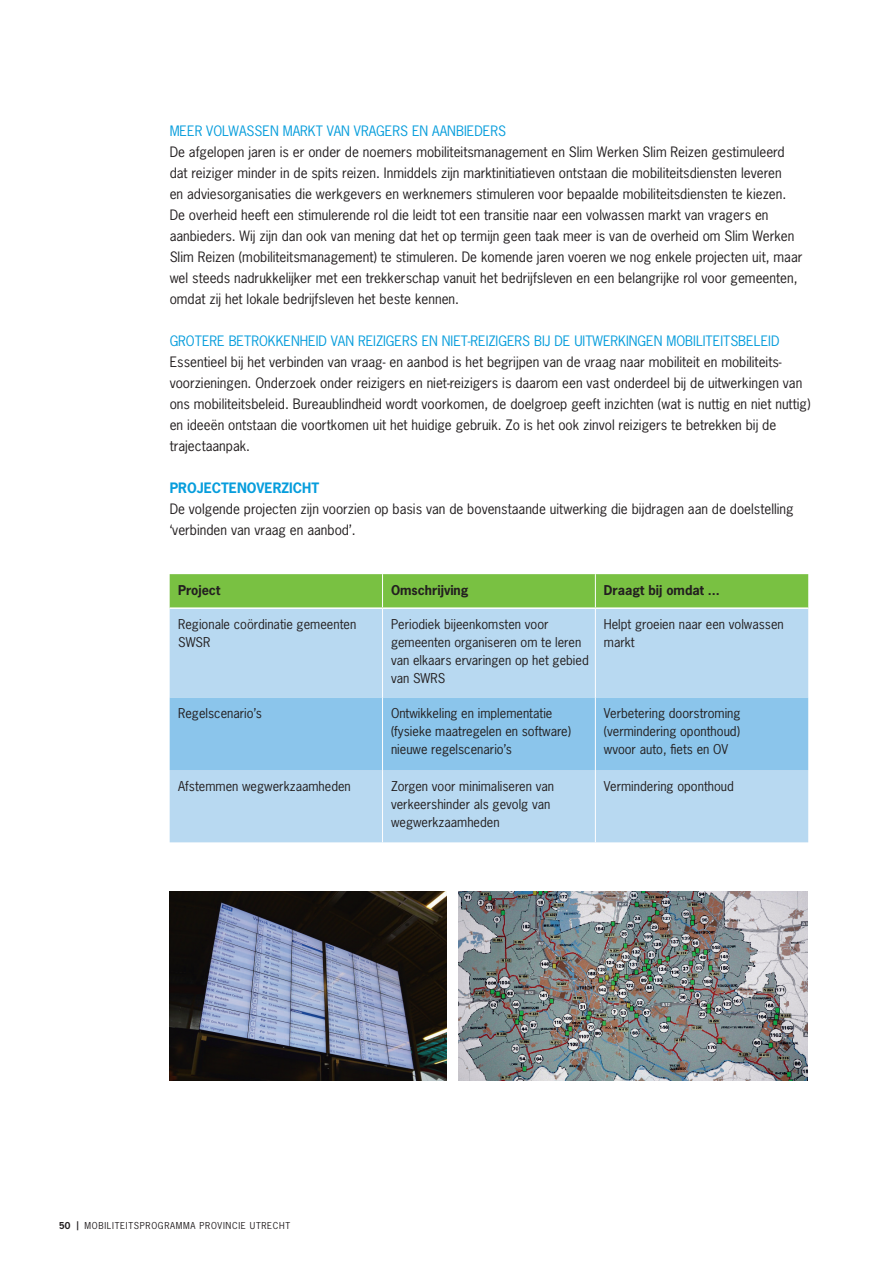
<style>
.page{position:relative;width:893px;height:1269px;background:#fff}
.page>*{position:absolute;margin:0;border:0;box-sizing:border-box;transform-origin:0 0}
.t1{font:13.5px/21px "News Gothic Std";color:#231f20}
.t2{font:13.5px "News Gothic Std";color:#069ddc}
.t3{font:700 13.5px "News Gothic Std";color:#069ddc}
.t4{font:12.75px/18px "News Gothic Std";color:#231f20}
.t5{font:700 12.75px "News Gothic Std";color:#231f20}
.t6{font:9px "News Gothic Std";letter-spacing:.075em;color:#231f20}
.s1{font-weight:700}
</style>
<div class="page">
<div style="left:170px;top:574px;width:638px;height:33px;background:#79c142"></div>
<div style="left:170px;top:609px;width:638px;height:233px;background:#b8d9f1"></div>
<div style="left:170px;top:697px;width:638px;height:73px;background:#8bc5eb"></div>
<hr style="left:382px;top:574px;width:1px;height:33px;background:#fff">
<hr style="left:595px;top:574px;width:1px;height:33px;background:#fff">
<hr style="left:382px;top:609px;width:1px;height:88px;background:#fff">
<hr style="left:595px;top:609px;width:1px;height:88px;background:#fff">
<hr style="left:382px;top:697px;width:1px;height:73px;background:#fff">
<hr style="left:595px;top:697px;width:1px;height:73px;background:#fff">
<hr style="left:382px;top:770px;width:1px;height:72px;background:#fff">
<hr style="left:595px;top:770px;width:1px;height:72px;background:#fff">
<img style="left:170px;top:891px;width:276px;height:189px">
<img style="left:459px;top:891px;width:348px;height:189px">
<p class="t2" style="left:170px;top:122px;width:19px">Meervolwassenmarktvanvragersenaanbieders</p>
<p class="t1" style="left:170px;top:141px;width:634px">De afgelopen jaren is er onder de noemers mobiliteitsmanagement en Slim Werken Slim Reizen gestimuleerd dat reiziger minder in de spits reizen. Inmiddels zijn marktinitiatieven ontstaan die mobiliteitsdiensten leveren<br>en adviesorganisaties die werkgevers en werknemers stimuleren voor bepaalde mobiliteitsdiensten te kiezen.<br>De overheid heeft een stimulerende rol die leidt tot een transitie naar een volwassen markt van vragers en aanbieders. Wij zijn dan ook van mening dat het op termijn geen taak meer is van de overheid om Slim Werken Slim Reizen (mobiliteitsmanagement) te stimuleren. De komende jaren voeren we nog enkele projecten uit, maar wel steeds nadrukkelijker met een trekkerschap vanuit het bedrijfsleven en een belangrijke rol voor gemeenten, omdat zij het lokale bedrijfsleven het beste kennen.</p>
<p class="t2" style="left:170px;top:332px;width:17px">Groterebetrokkenheidvanreizigersenniet</p>
<p class="t2" style="left:468px;top:332px;width:10px">-reizigersbi</p>
<p class="t2" style="left:545px;top:332px;width:14px">j deuitwerkingenmobiliteitsbeleid</p>
<p class="t1" style="left:170px;top:351px;width:642px">Essentieel bij het verbinden van vraag- en aanbod is het begrijpen van de vraag naar mobiliteit en mobiliteits&shy;voorzieningen. Onderzoek onder reizigers en niet-reizigers is daarom een vast onderdeel bij de uitwerkingen van ons mobiliteitsbeleid. Bureaublindheid wordt voorkomen, de doelgroep geeft inzichten (wat is nuttig en niet nuttig) en ideeën ontstaan die voortkomen uit het huidige gebruik. Zo is het ook zinvol reizigers te betrekken bij de trajectaanpak.</p>
<p class="t3" style="left:170px;top:479px;width:151px">Proj ectenoverzicht</p>
<p class="t1" style="left:170px;top:498px;width:625px">De volgende projecten zijn voorzien op basis van de bovenstaande uitwerking die bijdragen aan de doelstelling ‘verbinden van vraag en aanbod’.</p>
<p class="t5" style="left:178px;top:581px;width:44px">Project</p>
<p class="t5" style="left:391px;top:581px;width:79px">Omschrijving</p>
<p class="t5" style="left:604px;top:581px;width:117px">Draagt bij omdat ...</p>
<p class="t4" style="left:178px;top:615px;width:180px">Regionale coördinatie gemeenten<br>SWSR</p>
<p class="t4" style="left:391px;top:615px;width:199px">Periodiek bijeenkomsten voor gemeenten organiseren om te leren van elkaars ervaringen op het gebied van SWRS</p>
<p class="t4" style="left:604px;top:615px;width:181px">Helpt groeien naar een volwassen markt</p>
<p class="t4" style="left:178px;top:704px;width:85px">Regelscenario’s</p>
<p class="t4" style="left:391px;top:704px;width:182px">Ontwikkeling en implementatie (fysieke maatregelen en software) nieuwe regelscenario’s</p>
<p class="t4" style="left:604px;top:704px;width:138px;text-align:justify">Verbetering doorstroming (vermindering oponthoud) wvoor auto, fiets en OV</p>
<p class="t4" style="left:178px;top:776px;width:174px">Afstemmen wegwerkzaamheden</p>
<p class="t4" style="left:391px;top:776px;width:165px">Zorgen voor minimaliseren van verkeershinder als gevolg van wegwerkzaamheden</p>
<p class="t4" style="left:604px;top:776px;width:132px">Vermindering oponthoud</p>
<p class="t6" style="left:59px;top:1219px;width:233px"><span class="s1">50 |</span> mobiliteitsprogramma provincie utrecht</p>
</div>
